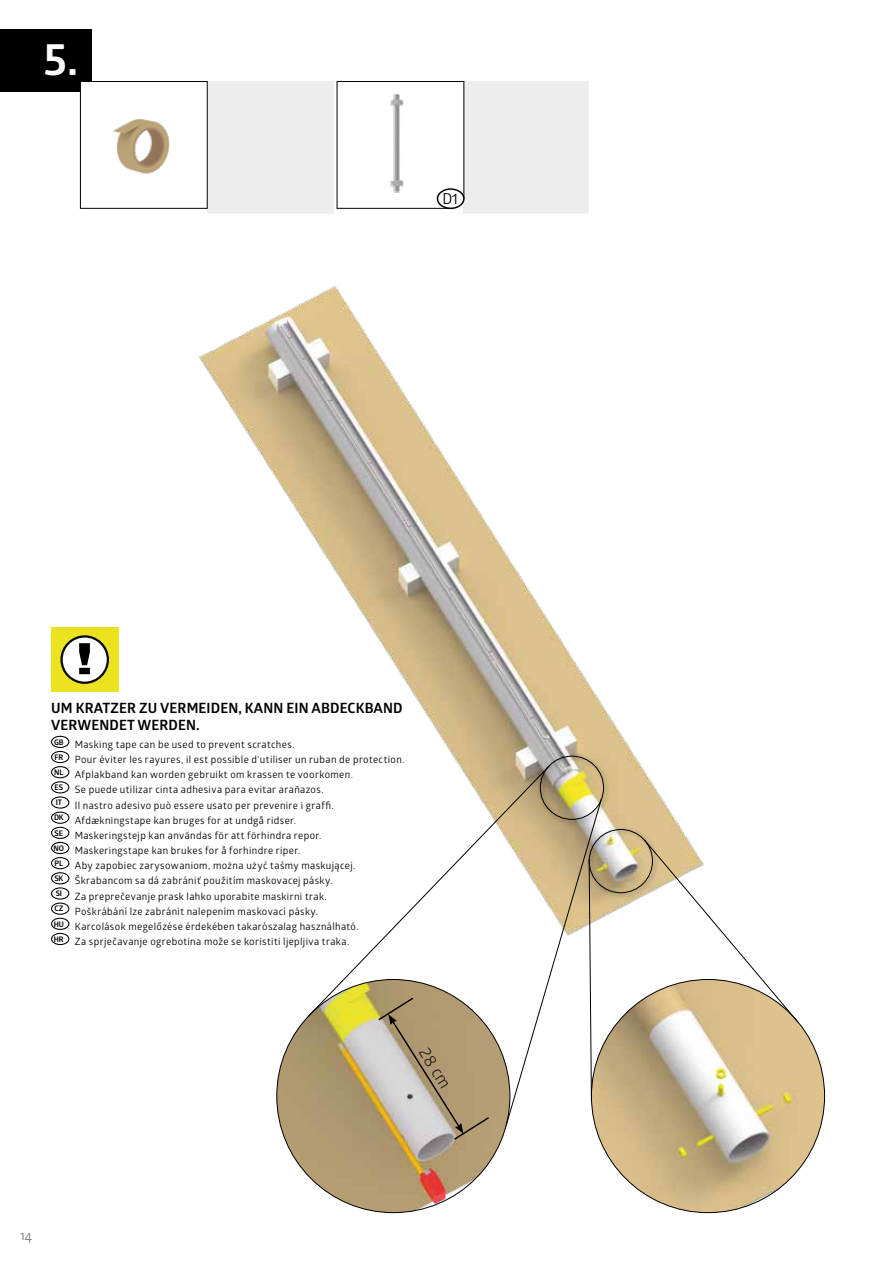
<style>
.page{position:relative;width:893px;height:1263px;background:#fff}
.page>*{position:absolute;margin:0;border:0;box-sizing:border-box;transform-origin:0 0}
.t1{font:700 45px "Glober";color:#fff}
.t2{font:16.5px "Glober";color:#000}
.t3{font:15px "Glober";color:#000}
.t4{font:700 14.1px/16.5px "Glober";letter-spacing:.01em;color:#000}
.t5{font:300 13.5px "The Sans";color:#706f6f}
.t6{font:10.05px/15.1px "Glober";letter-spacing:.035em;color:#000}
.t7{font:700 7.65px "Glober";color:#000}
</style>
<div class="page">
<img style="left:591px;top:979px;width:234px;height:233px;border-radius:117px">
<img style="left:277px;top:979px;width:233px;height:233px;border-radius:117px">
<img style="left:118px;top:286px;width:570px;height:632px">
<div style="left:0;top:29px;width:91px;height:63px;background:#000"></div>
<div style="left:208px;top:81px;width:381px;height:133px;background:#ededed"></div>
<hr style="left:334px;top:81px;width:3px;height:133px;background:#fff">
<img style="left:82px;top:83px;width:88px;height:92px">
<div style="left:80px;top:81px;width:128px;height:128px;border:1px solid #000"></div>
<svg style="left:336px;top:81px;width:129px;height:128px"></svg>
<div style="left:437px;top:188px;width:28px;height:21px;border:1px solid #000;border-radius:50%"></div>
<div style="left:537px;top:753px;width:73px;height:73px;background:#000;opacity:.75"></div>
<div style="left:586px;top:826px;width:73px;height:73px;background:#000;opacity:.75"></div>
<svg style="left:644px;top:839px;width:155px;height:184px"></svg>
<svg style="left:308px;top:764px;width:243px;height:253px"></svg>
<svg style="left:506px;top:798px;width:96px;height:328px"></svg>
<div style="left:51px;top:627px;width:67px;height:65px;background:#ebe320"></div>
<div style="left:62px;top:636px;width:46px;height:47px;background:#fff;border-radius:50%"></div>
<div style="left:60px;top:635px;width:49px;height:49px;border:2px solid #0a0a0a;border-radius:50%"></div>
<svg style="left:79px;top:643px;width:11px;height:31px"></svg>
<div style="left:51px;top:736px;width:18px;height:12px;border:1px solid #000;border-radius:50%"></div>
<div style="left:51px;top:751px;width:18px;height:12px;border:1px solid #000;border-radius:50%"></div>
<div style="left:51px;top:766px;width:18px;height:12px;border:1px solid #000;border-radius:50%"></div>
<div style="left:51px;top:781px;width:18px;height:12px;border:1px solid #000;border-radius:50%"></div>
<div style="left:51px;top:796px;width:18px;height:13px;border:1px solid #000;border-radius:50%"></div>
<div style="left:51px;top:811px;width:18px;height:13px;border:1px solid #000;border-radius:50%"></div>
<div style="left:51px;top:827px;width:18px;height:12px;border:1px solid #000;border-radius:50%"></div>
<div style="left:51px;top:842px;width:18px;height:12px;border:1px solid #000;border-radius:50%"></div>
<div style="left:51px;top:857px;width:18px;height:12px;border:1px solid #000;border-radius:50%"></div>
<div style="left:51px;top:872px;width:18px;height:12px;border:1px solid #000;border-radius:50%"></div>
<div style="left:51px;top:887px;width:18px;height:12px;border:1px solid #000;border-radius:50%"></div>
<div style="left:51px;top:902px;width:18px;height:13px;border:1px solid #000;border-radius:50%"></div>
<div style="left:51px;top:918px;width:18px;height:12px;border:1px solid #000;border-radius:50%"></div>
<div style="left:51px;top:933px;width:18px;height:12px;border:1px solid #000;border-radius:50%"></div>
<svg style="left:377px;top:996px;width:113px;height:145px;background:#b8a88c"></svg>
<h1 class="t1" style="left:44px;top:27px;width:36px">5.</h1>
<h3 class="t3" style="left:442px;top:188px;width:17px">D1</h3>
<h3 class="t4" style="left:51px;top:700px;width:353px">UM KRATZER ZU VERMEIDEN, KANN EIN ABDECKBAND<br>VERWENDET WERDEN.</h3>
<p class="t6" style="left:54px;top:736px;width:352px"><sup>GB</sup> Masking tape can be used to prevent scratches.<br><sup>FR</sup> Pour éviter les rayures, il est possible d‘utiliser un ruban de protection.<br><sup>NL</sup> Afplakband kan worden gebruikt om krassen te voorkomen.<br><sup>ES</sup> Se puede utilizar cinta adhesiva para evitar arañazos.</p>
<p class="t7" style="left:56px;top:797px;width:8px">IT</p>
<p class="t6" style="left:54px;top:797px;width:303px;text-indent:21px">Il nastro adesivo può essere usato per prevenire i graffi.<br><sup>DK</sup> Afdækningstape kan bruges for at undgå ridser.<br><sup>SE</sup> Maskeringstejp kan användas för att förhindra repor.<br><sup>NO</sup> Maskeringstape kan brukes for å forhindre riper.<br><sup>PL</sup> Aby zapobiec zarysowaniom, można użyć taśmy maskującej.<br><sup>SK</sup> Škrabancom sa dá zabrániť použitím maskovacej pásky.</p>
<p class="t7" style="left:56px;top:888px;width:8px">SI</p>
<p class="t6" style="left:54px;top:888px;width:306px;text-indent:21px">Za preprečevanje prask lahko uporabite maskirni trak.<br><sup>CZ</sup> Poškrábání lze zabránit nalepením maskovací pásky.<br><sup>HU</sup> Karcolások megelőzése érdekében takarószalag használható.<br><sup>HR</sup> Za sprječavanje ogrebotina može se koristiti ljepljiva traka.</p>
<h2 class="t2" style="left:433px;top:1043px;width:46px;rotate:58deg">28 cm</h2>
<h3 class="t5" style="left:20px;top:1224px;width:13px">14</h3>
</div>
